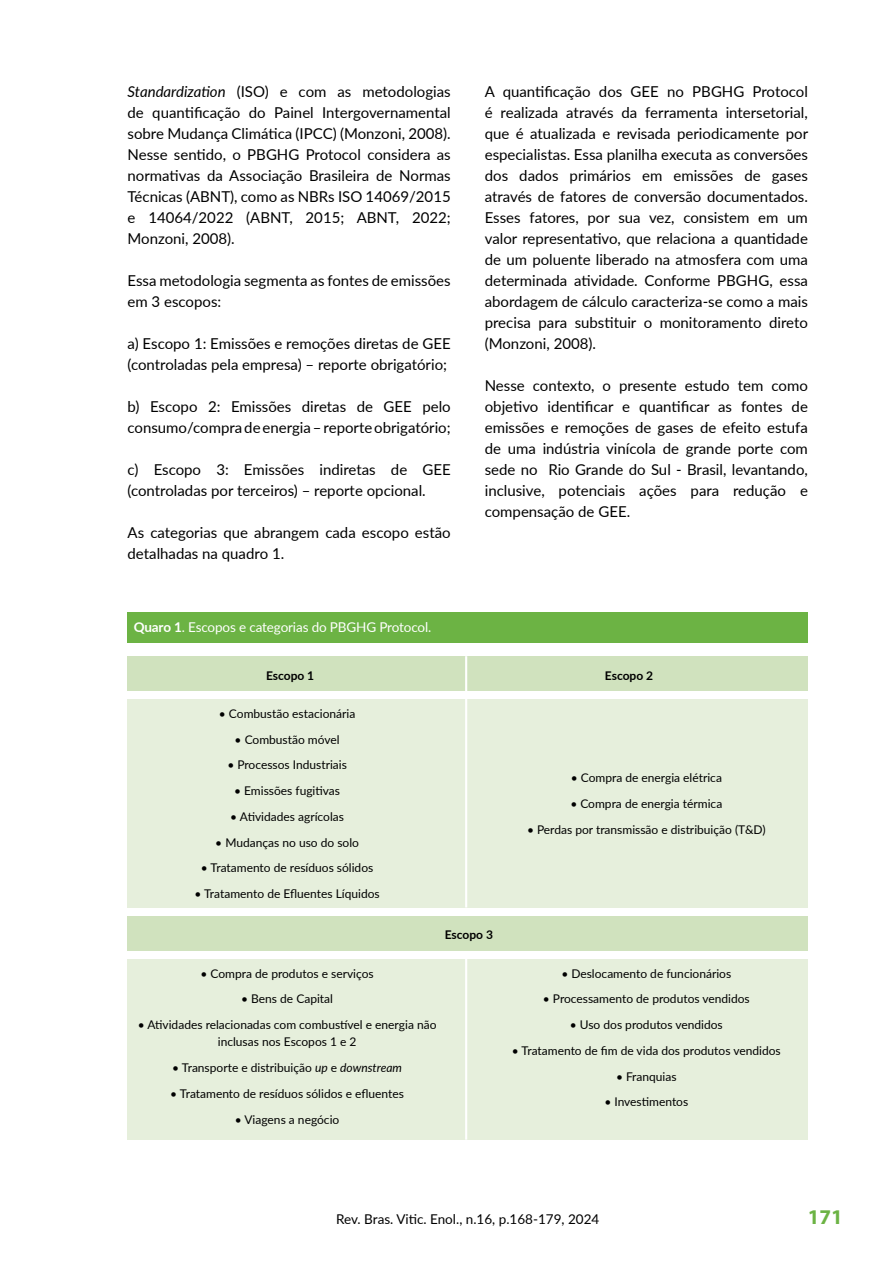
<style>
.page{position:relative;width:893px;height:1263px;background:#fff}
.page>*{position:absolute;margin:0;border:0;box-sizing:border-box;transform-origin:0 0}
.t1{font:700 21px "Myriad Pro";color:#6cb344}
.t2{font:15px/21px "Lato";color:#000}
.t3{font:13.5px "Lato";letter-spacing:-.01em;color:#fff}
.t4{font:13.5px "Lato";color:#000}
.t5{font:12px/17.2px "Lato";color:#000;text-align:center}
.t6{font:700 12px "Lato";color:#000}
.s1{font-style:italic}
.s2{font-weight:700}
</style>
<div class="page">
<div style="left:128px;top:699px;width:680px;height:208px;background:#e6efdc"></div>
<div style="left:128px;top:612px;width:680px;height:31px;background:#6cb344"></div>
<div style="left:128px;top:656px;width:680px;height:35px;background:#d0e2be"></div>
<hr style="left:465px;top:656px;width:2px;height:251px;background:#fff">
<div style="left:128px;top:916px;width:680px;height:34px;background:#d0e2be"></div>
<div style="left:128px;top:959px;width:680px;height:181px;background:#e6efdc"></div>
<hr style="left:465px;top:959px;width:2px;height:181px;background:#fff">
<p class="t2" style="left:128px;top:81px;width:325px;text-align:justify"><span class="s1">Standardization</span> (ISO) e com as metodologias de quantificação do Painel Intergovernamental sobre Mudança Climática (IPCC) (Monzoni, 2008).<br>Nesse sentido, o PBGHG Protocol considera as normativas da Associação Brasileira de Normas Técnicas (ABNT), como as NBRs ISO 14069/2015 e 14064/2022 (ABNT, 2015; ABNT, 2022; Monzoni, 2008).</p>
<p class="t2" style="left:128px;top:270px;width:325px">Essa metodologia segmenta as fontes de emissões em 3 escopos:</p>
<p class="t2" style="left:128px;top:333px;width:325px">a) Escopo 1: Emissões e remoções diretas de GEE (controladas pela empresa) – reporte obrigatório;</p>
<p class="t2" style="left:128px;top:396px;width:325px">b) Escopo 2: Emissões diretas de GEE pelo consumo/compra de energia – reporte obrigatório;</p>
<p class="t2" style="left:128px;top:459px;width:325px">c) Escopo 3: Emissões indiretas de GEE (controladas por terceiros) – reporte opcional.</p>
<p class="t2" style="left:128px;top:522px;width:325px">As categorias que abrangem cada escopo estão detalhadas na quadro 1.</p>
<p class="t3" style="left:134px;top:618px;width:299px"><span class="s2">Quaro 1</span>. Escopos e categorias do PBGHG Protocol.</p>
<p class="t2" style="left:485px;top:81px;width:325px;text-align:justify">A quantificação dos GEE no PBGHG Protocol é realizada através da ferramenta intersetorial, que é atualizada e revisada periodicamente por especialistas. Essa planilha executa as conversões dos dados primários em emissões de gases através de fatores de conversão documentados.<br>Esses fatores, por sua vez, consistem em um valor representativo, que relaciona a quantidade de um poluente liberado na atmosfera com uma determinada atividade. Conforme PBGHG, essa abordagem de cálculo caracteriza-se como a mais precisa para substituir o monitoramento direto (Monzoni, 2008).</p>
<p class="t2" style="left:485px;top:375px;width:325px;text-align:justify">Nesse contexto, o presente estudo tem como objetivo identificar e quantificar as fontes de emissões e remoções de gases de efeito estufa de uma indústria vinícola de grande porte com sede no Rio Grande do Sul - Brasil, levantando, inclusive, potenciais ações para redução e compensação de GEE.</p>
<p class="t6" style="left:266px;top:666px;width:50px">Escopo 1</p>
<p class="t6" style="left:605px;top:666px;width:50px">Escopo 2</p>
<p class="t5" style="left:219px;top:704px;width:138px">• Combustão estacionária</p>
<p class="t5" style="left:235px;top:730px;width:107px">• Combustão móvel</p>
<p class="t5" style="left:227px;top:756px;width:121px">• Processos Industriais</p>
<p class="t5" style="left:234px;top:782px;width:107px">• Emissões fugitivas</p>
<p class="t5" style="left:230px;top:807px;width:115px">• Atividades agrícolas</p>
<p class="t5" style="left:215px;top:833px;width:145px">• Mudanças no uso do solo</p>
<p class="t5" style="left:201px;top:859px;width:174px">• Tratamento de resíduos sólidos</p>
<p class="t5" style="left:195px;top:885px;width:187px">• Tratamento de Efluentes Líquidos</p>
<p class="t6" style="left:445px;top:926px;width:50px">Escopo 3</p>
<p class="t5" style="left:201px;top:964px;width:175px">• Compra de produtos e serviços</p>
<p class="t5" style="left:241px;top:990px;width:93px">• Bens de Capital</p>
<p class="t5" style="left:138px;top:1016px;width:300px">• Atividades relacionadas com combustível e energia não inclusas nos Escopos 1 e 2</p>
<p class="t5" style="left:172px;top:1059px;width:231px">• Transporte e distribuição <span class="s1">up</span> e <span class="s1">downstream</span></p>
<p class="t5" style="left:170px;top:1084px;width:235px">• Tratamento de resíduos sólidos e efluentes</p>
<p class="t5" style="left:235px;top:1110px;width:106px">• Viagens a negócio</p>
<p class="t5" style="left:571px;top:769px;width:153px">• Compra de energia elétrica</p>
<p class="t5" style="left:570px;top:794px;width:153px">• Compra de energia térmica</p>
<p class="t5" style="left:527px;top:820px;width:240px">• Perdas por transmissão e distribuição (T&amp;D)</p>
<p class="t5" style="left:561px;top:964px;width:171px">• Deslocamento de funcionários</p>
<p class="t5" style="left:543px;top:990px;width:208px">• Processamento de produtos vendidos</p>
<p class="t5" style="left:570px;top:1016px;width:154px">• Uso dos produtos vendidos</p>
<p class="t5" style="left:512px;top:1041px;width:270px">• Tratamento de fim de vida dos produtos vendidos</p>
<p class="t5" style="left:616px;top:1067px;width:62px">• Franquias</p>
<p class="t5" style="left:604px;top:1093px;width:85px">• Investimentos</p>
<p class="t4" style="left:336px;top:1209px;width:265px">Rev. Bras. Vitic. Enol., n.16, p.168-179, 2024</p>
<h1 class="t1" style="left:808px;top:1203px;width:36px">171</h1>
</div>
